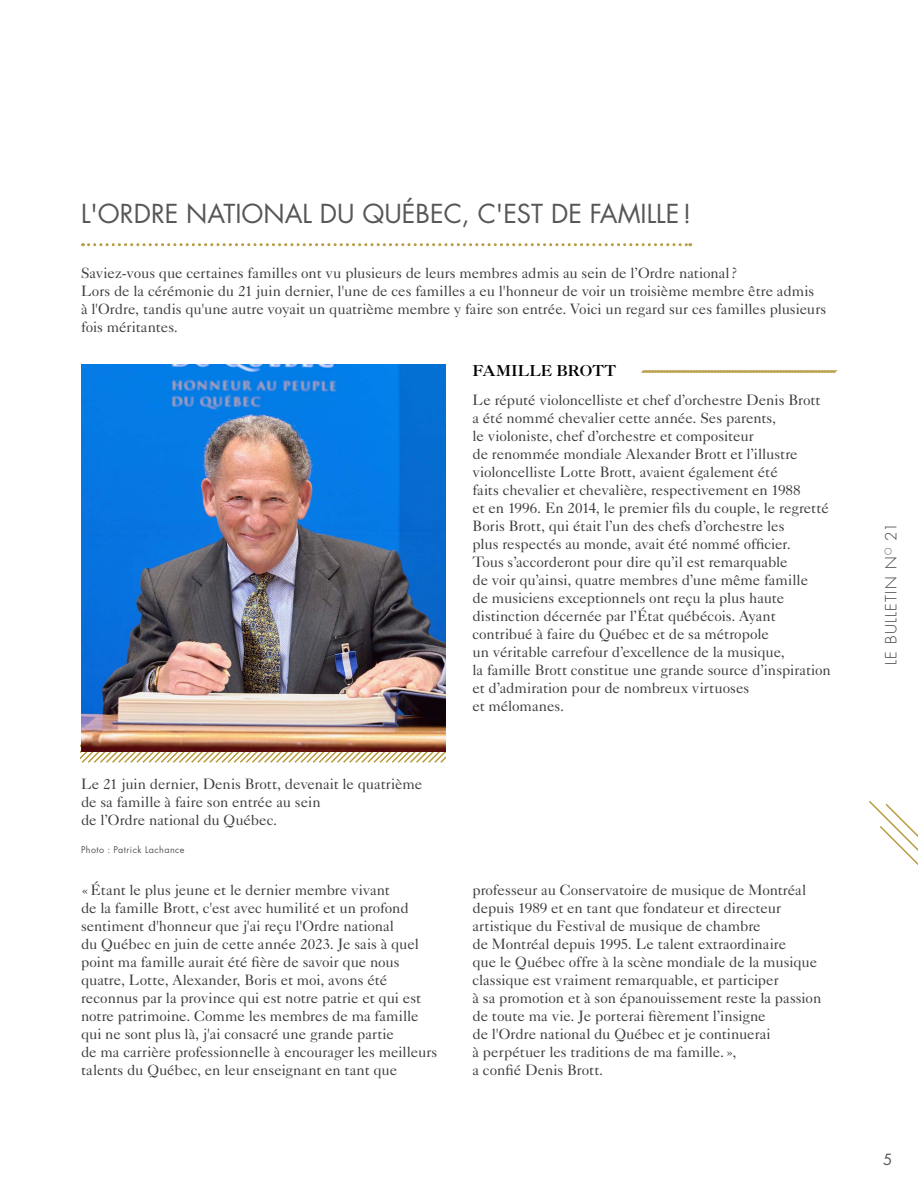
<style>
.page{position:relative;width:918px;height:1188px;background:#fff}
.page>*{position:absolute;margin:0;border:0;box-sizing:border-box;transform-origin:0 0}
.t1{font:25.5px "Futura Std";color:#575756}
.p_courant_caslon{font:15px/18px "Caslon 540 LT Std";letter-spacing:-.005em;color:#3c3c3b}
.t2{font:300 15px "Futura Std";letter-spacing:.09em;color:#3c3c3b}
.p_courant_caslon-2{font:15px "Caslon 3 LT Std";letter-spacing:-.005em;color:#000}
.t3{font:15px "Futura Std";color:#575756}
.p_gauche_auteur_photos{font:9px "Futura Std";letter-spacing:.05em;color:#575756}
</style>
<div class="page">
<svg style="left:869px;top:801px;width:49px;height:64px"></svg>
<svg style="left:80px;top:744px;width:366px;height:18px"></svg>
<img style="left:81px;top:364px;width:365px;height:388px">
<svg style="left:89px;top:243px;width:602px;height:3px"></svg>
<svg style="left:641px;top:370px;width:196px;height:3px"></svg>
<h2 class="t1" style="left:81px;top:197px;width:612px">L'ORDRE NATIONAL DU QUÉBEC, C'EST DE FAMILLE!</h2>
<p class="p_courant_caslon" style="left:81px;top:264px;width:747px">Saviez-vous que certaines familles ont vu plusieurs de leurs membres admis au sein de l’Ordre national?<br>Lors de la cérémonie du 21 juin dernier, l'une de ces familles a eu l'honneur de voir un troisième membre être admis<br>à l'Ordre, tandis qu'une autre voyait un quatrième membre y faire son entrée. Voici un regard sur ces familles plusieurs fois méritantes.</p>
<p class="p_courant_caslon-2" style="left:472px;top:361px;width:145px">FAMILLE BROTT</p>
<p class="p_courant_caslon" style="left:472px;top:391px;width:360px">Le réputé violoncelliste et chef d’orchestre Denis Brott a été nommé chevalier cette année. Ses parents,<br>le violoniste, chef d’orchestre et compositeur<br>de renommée mondiale Alexander Brott et l’illustre violoncelliste Lotte Brott, avaient également été<br>faits chevalier et chevalière, respectivement en 1988<br>et en 1996. En 2014, le premier fils du couple, le regretté Boris Brott, qui était l’un des chefs d’orchestre les<br>plus respectés au monde, avait été nommé officier.<br>Tous s’accorderont pour dire qu’il est remarquable<br>de voir qu’ainsi, quatre membres d’une même famille<br>de musiciens exceptionnels ont reçu la plus haute distinction décernée par l’État québécois. Ayant contribué à faire du Québec et de sa métropole<br>un véritable carrefour d’excellence de la musique,<br>la famille Brott constitue une grande source d’inspiration et d’admiration pour de nombreux virtuoses<br>et mélomanes.</p>
<p class="p_courant_caslon" style="left:81px;top:775px;width:343px">Le 21 juin dernier, Denis Brott, devenait le quatrième de sa famille à faire son entrée au sein<br>de l’Ordre national du Québec.</p>
<p class="p_gauche_auteur_photos" style="left:81px;top:844px;width:105px">Photo : Patrick Lachance</p>
<p class="p_courant_caslon" style="left:81px;top:881px;width:358px">«Étant le plus jeune et le dernier membre vivant<br>de la famille Brott, c'est avec humilité et un profond sentiment d'honneur que j'ai reçu l'Ordre national<br>du Québec en juin de cette année 2023. Je sais à quel point ma famille aurait été fière de savoir que nous quatre, Lotte, Alexander, Boris et moi, avons été reconnus par la province qui est notre patrie et qui est notre patrimoine. Comme les membres de ma famille qui ne sont plus là, j'ai consacré une grande partie<br>de ma carrière professionnelle à encourager les meilleurs talents du Québec, en leur enseignant en tant que</p>
<p class="p_courant_caslon" style="left:472px;top:881px;width:350px">professeur au Conservatoire de musique de Montréal depuis 1989 et en tant que fondateur et directeur artistique du Festival de musique de chambre<br>de Montréal depuis 1995. Le talent extraordinaire<br>que le Québec offre à la scène mondiale de la musique classique est vraiment remarquable, et participer<br>à sa promotion et à son épanouissement reste la passion de toute ma vie. Je porterai fièrement l’insigne<br>de l'Ordre national du Québec et je continuerai<br>à perpétuer les traditions de ma famille. »,<br>a confié Denis Brott.</p>
<p class="t2" style="left:882px;top:665px;width:144px;rotate:-90deg">LE BULLETIN N<sup>O</sup> 21</p>
<p class="t3" style="left:883px;top:1150px;width:11px">5</p>
</div>
